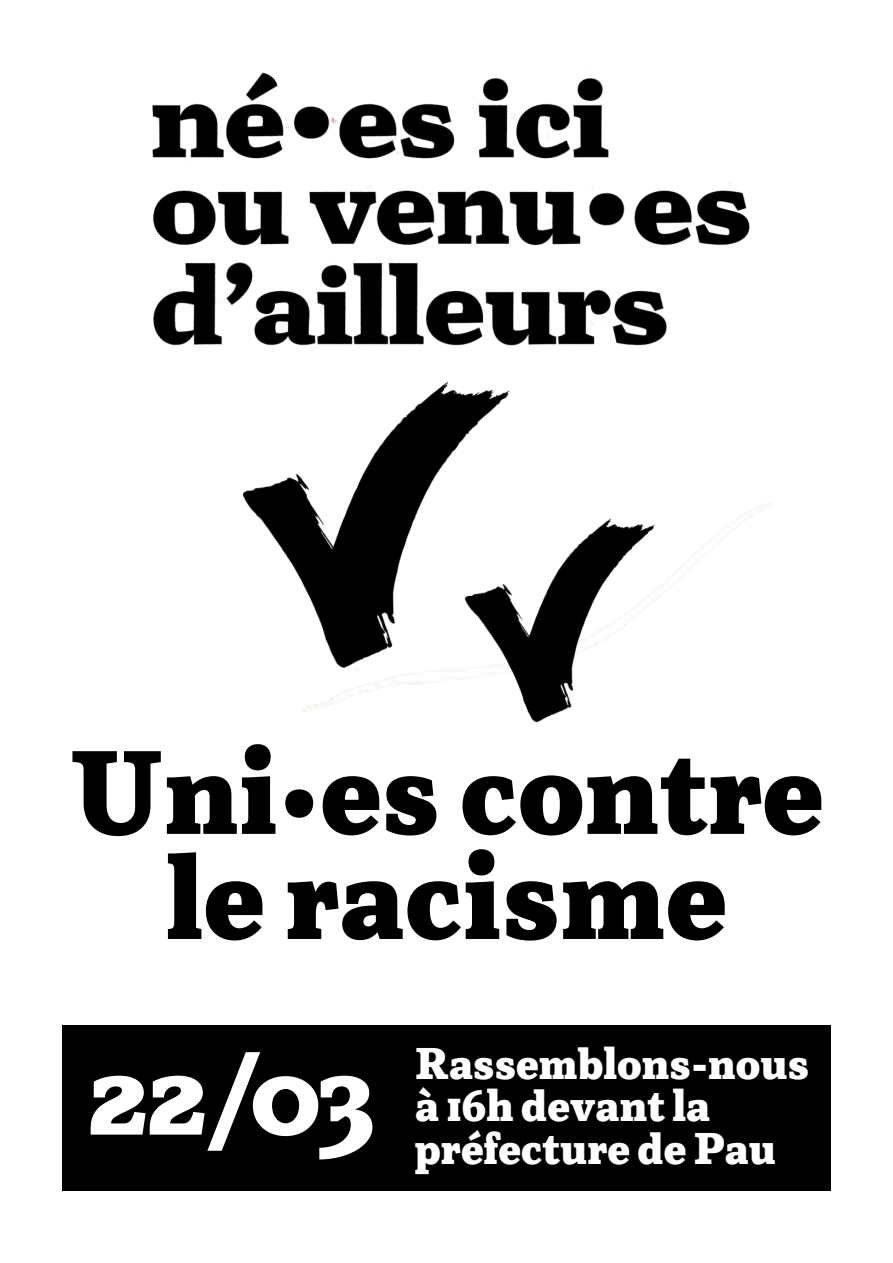
<style>
.page{position:relative;width:893px;height:1263px;background:#fff}
.page>*{position:absolute;margin:0;border:0;box-sizing:border-box;transform-origin:0 0}
.t1{font:900 117.07px/105.1px "Rail";color:#000;text-align:center}
.t2{font:900 113.93px "Rail";color:#fff}
.t3{font:900 43.12px/42.5px "Rail";color:#fff}
</style>
<div class="page">
<img style="left:152px;top:72px;width:619px;height:651px">
<div style="left:63px;top:1025px;width:767px;height:166px;background:#000"></div>
<p class="t1" style="left:69px;top:751px;width:756px">Uni·es contre le racisme</p>
<p class="t2" style="left:87px;top:1048px;width:289px">22/03</p>
<h1 class="t3" style="left:415px;top:1046px;width:395px">Rassemblons-nous à 16h devant la</h1>
<h1 class="t3" style="left:415px;top:1131px;width:362px">préfecture de Pau</h1>
</div>
